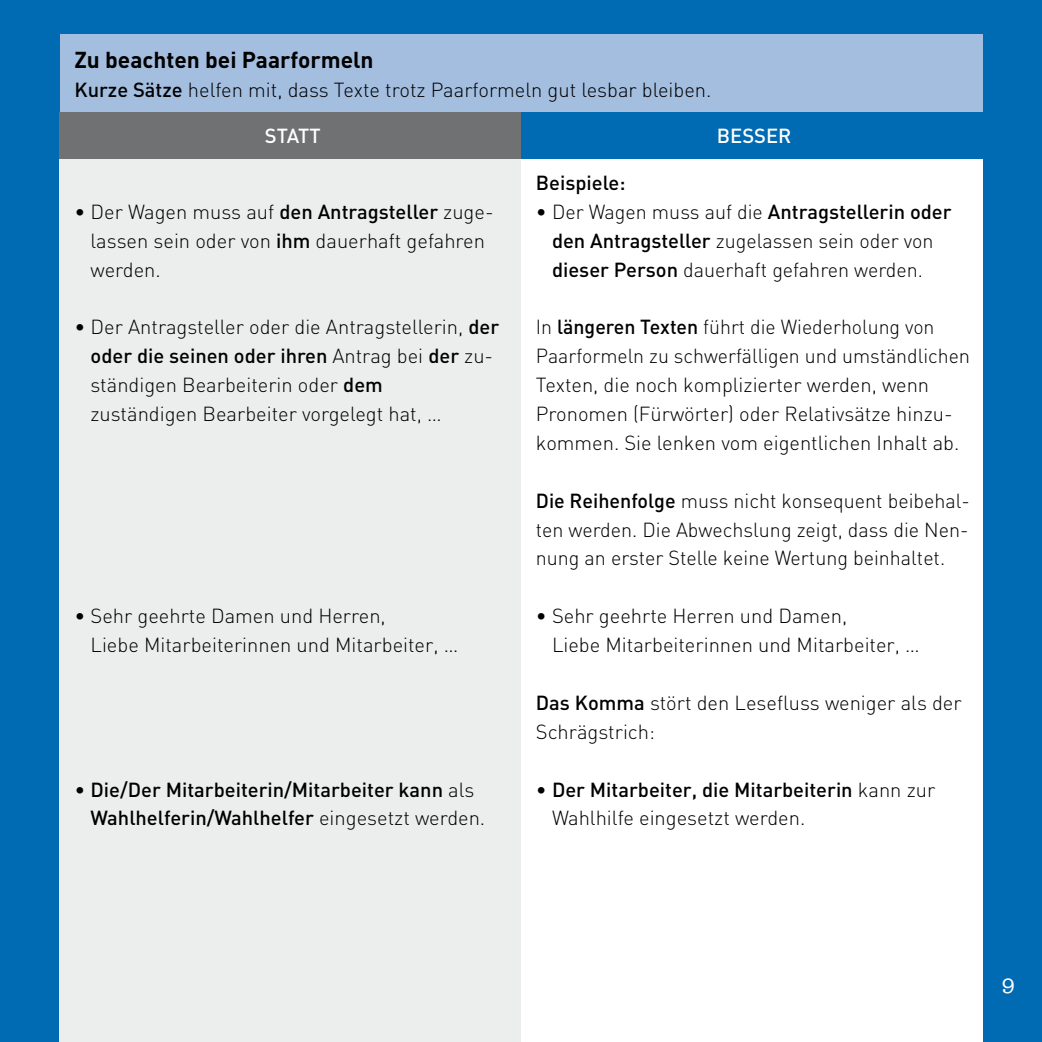
<style>
.page{position:relative;width:1042px;height:1042px;background:#006ab3}
.page>*{position:absolute;margin:0;border:0;box-sizing:border-box;transform-origin:0 0}
.t1{font:700 22.75px "DIN";color:#000}
.t2{font:500 21px "American Typewriter";color:#fff}
.t3{font:300 20.12px/28.9px "DIN";color:#000}
.t4{font:500 20.12px/28.9px "DIN";color:#000}
.t5{font:500 20.12px "DIN";color:#fff}
.s1{font-weight:500}
.s2{font-weight:300}
</style>
<div class="page">
<div style="left:60px;top:835px;width:461px;height:207px;background:#eceded"></div>
<div style="left:521px;top:835px;width:461px;height:207px;background:#fff"></div>
<div style="left:60px;top:35px;width:922px;height:77px;background:#a4bee0"></div>
<div style="left:60px;top:112px;width:461px;height:47px;background:#707172"></div>
<div style="left:60px;top:159px;width:461px;height:681px;background:#eceded"></div>
<div style="left:521px;top:159px;width:461px;height:681px;background:#fff"></div>
<p class="t1" style="left:74px;top:45px;width:301px">Zu beachten bei Paarformeln</p>
<p class="t3" style="left:74px;top:75px;width:638px"><span class="s1">Kurze Sätze</span> helfen mit, dass Texte trotz Paarformeln gut lesbar bleiben.</p>
<p class="t5" style="left:265px;top:122px;width:57px">STATT</p>
<p class="t5" style="left:717px;top:122px;width:76px">BESSER</p>
<p class="t3" style="left:91px;top:196px;width:404px;text-indent:-16px">• Der Wagen muss auf <span class="s1">den Antragsteller</span> zuge&shy;lassen sein oder von <span class="s1">ihm</span> dauerhaft gefahren werden.</p>
<p class="t3" style="left:91px;top:312px;width:410px;text-indent:-16px">• Der Antragsteller oder die Antragstellerin, <span class="s1">der oder die seinen oder ihren</span> Antrag bei <span class="s1">der</span> zu&shy;ständigen Bearbeiterin oder <span class="s1">dem<br></span>zuständigen Bearbeiter vorgelegt hat, …</p>
<p class="t3" style="left:91px;top:601px;width:369px;text-indent:-16px">• Sehr geehrte Damen und Herren,<br>Liebe Mitarbeiterinnen und Mitarbeiter, …</p>
<p class="t4" style="left:91px;top:774px;width:396px;text-indent:-16px"><span class="s2">•</span> Die/Der Mitarbeiterin/Mitarbeiter kann <span class="s2">als<br></span>Wahlhelferin/Wahlhelfer <span class="s2">eingesetzt werden.</span></p>
<p class="t4" style="left:536px;top:168px;width:91px">Beispiele:</p>
<p class="t3" style="left:552px;top:196px;width:401px;text-indent:-16px">• Der Wagen muss auf die <span class="s1">Antragstellerin oder den Antragsteller</span> zugelassen sein oder von <span class="s1">dieser Person</span> dauerhaft gefahren werden.</p>
<p class="t3" style="left:536px;top:312px;width:436px">In <span class="s1">längeren Texten</span> führt die Wiederholung von Paarformeln zu schwerfälligen und umständlichen Texten, die noch komplizierter werden, wenn Pronomen (Fürwörter) oder Relativsätze hinzu&shy;kommen. Sie lenken vom eigentlichen Inhalt ab.</p>
<p class="t3" style="left:536px;top:485px;width:435px;text-align:justify"><span class="s1">Die Reihenfolge</span> muss nicht konsequent beibehal&shy;ten werden. Die Abwechslung zeigt, dass die Nen&shy;nung an erster Stelle keine Wertung beinhaltet.</p>
<p class="t3" style="left:552px;top:601px;width:369px;text-indent:-16px">• Sehr geehrte Herren und Damen,<br>Liebe Mitarbeiterinnen und Mitarbeiter, …</p>
<p class="t3" style="left:536px;top:687px;width:427px"><span class="s1">Das Komma</span> stört den Lesefluss weniger als der<br>Schrägstrich:</p>
<p class="t3" style="left:552px;top:774px;width:385px;text-indent:-16px">• <span class="s1">Der Mitarbeiter, die Mitarbeiterin</span> kann zur<br>Wahlhilfe eingesetzt werden.</p>
<p class="t2" style="left:1001px;top:974px;width:15px">9</p>
</div>
